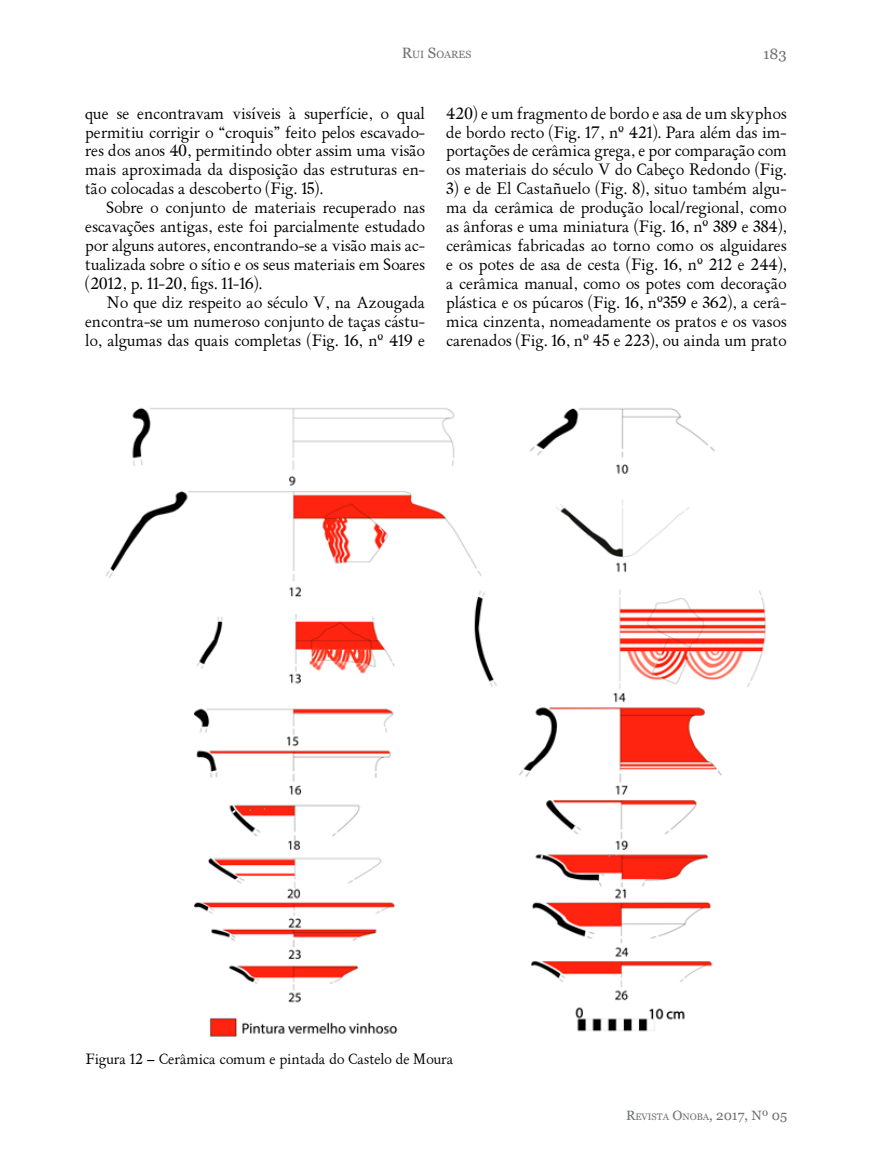
<style>
.page{position:relative;width:872px;height:1170px;background:#fff}
.page>*{position:absolute;margin:0;border:0;box-sizing:border-box;transform-origin:0 0}
.t1{font:15.75px/18.9px "ALPHABETUM Unicode";color:#000;text-align:justify}
.t2{font:15px "Georgia";color:#707172}
.t3{font:14.25px "ALPHABETUM Unicode";color:#000}
.t4{font:10.5px "Georgia";color:#707172}
.t5{font:9.45px "Georgia";color:#707172}
.s1{font-size:15px}
.s2{font-size:13.5px}
</style>
<div class="page">
<img style="left:105px;top:407px;width:661px;height:630px">
<p class="t4" style="left:402px;top:49px;width:70px"><span class="s1">R</span>UI <span class="s1">S</span>OARES</p>
<p class="t2" style="left:763px;top:45px;width:25px">183</p>
<p class="t1" style="left:86px;top:104px;width:341px">que se encontravam visíveis à superfície, o qual permitiu corrigir o “croquis” feito pelos escavado&shy;res dos anos 40, permitindo obter assim uma visão mais aproximada da disposição das estruturas en&shy;tão colocadas a descoberto (Fig. 15).</p>
<p class="t1" style="left:86px;top:199px;width:341px;text-indent:21px">Sobre o conjunto de materiais recuperado nas escavações antigas, este foi parcialmente estudado por alguns autores, encontrando-se a visão mais ac&shy;tualizada sobre o sítio e os seus materiais em Soares (2012, p. 11-20, figs. 11-16).</p>
<p class="t1" style="left:86px;top:293px;width:341px;text-indent:21px">No que diz respeito ao século V, na Azougada encontra-se um numeroso conjunto de taças cástu&shy;lo, algumas das quais completas (Fig. 16, nº 419 e</p>
<p class="t1" style="left:446px;top:104px;width:342px">420) e um fragmento de bordo e asa de um skyphos de bordo recto (Fig. 17, nº 421). Para além das im&shy;portações de cerâmica grega, e por comparação com os materiais do século V do Cabeço Redondo (Fig.</p>
<p class="t1" style="left:446px;top:180px;width:342px">3) e de El Castañuelo (Fig. 8), situo também algu&shy;ma da cerâmica de produção local/regional, como as ânforas e uma miniatura (Fig. 16, nº 389 e 384), cerâmicas fabricadas ao torno como os alguidares e os potes de asa de cesta (Fig. 16, nº 212 e 244), a cerâmica manual, como os potes com decoração plástica e os púcaros (Fig. 16, nº359 e 362), a cerâ&shy;mica cinzenta, nomeadamente os pratos e os vasos carenados (Fig. 16, nº 45 e 223), ou ainda um prato</p>
<p class="t3" style="left:86px;top:1048px;width:369px">Figura 12 – Cerâmica comum e pintada do Castelo de Moura</p>
<p class="t5" style="left:626px;top:1111px;width:163px"><span class="s2">R</span>EVISTA <span class="s2">O</span>NOBA<span class="s2">, 2017, Nº 05</span></p>
</div>
